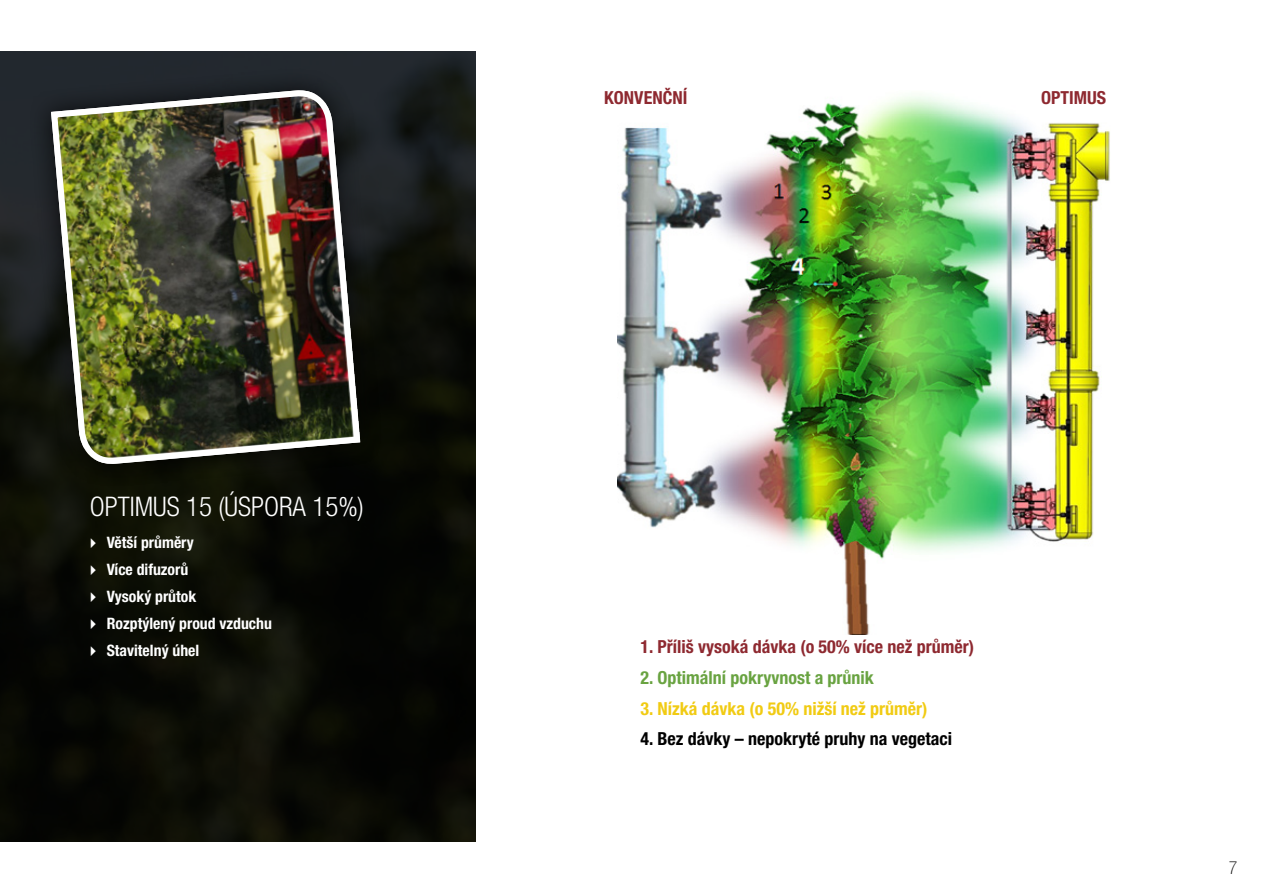
<style>
.page{position:relative;width:1263px;height:893px;background:#fff}
.page>*{position:absolute;margin:0;border:0;box-sizing:border-box;transform-origin:0 0}
.t1{font:300 condensed 27px "Helvetica Neue LT Pro";color:#fff}
.t2{font:700 condensed 18px "Helvetica Neue LT Pro";color:#8e2930}
.t3{font:700 condensed 18px "Helvetica Neue LT Pro";color:#000}
.t4{font:700 condensed 18px "Helvetica Neue LT Pro";color:#f1cb13}
.t5{font:700 condensed 18px "Helvetica Neue LT Pro";color:#69a341}
.t6{font:100 condensed 18px "Helvetica Neue LT Pro";color:#000}
.t7{font:700 condensed 15.75px/27px "Helvetica Neue LT Pro";color:#fff}
</style>
<div class="page">
<svg style="left:0;top:51px;width:476px;height:791px;background:#0c0e08"></svg>
<img style="left:618px;top:96px;width:492px;height:538px">
<div style="left:28px;top:67px;width:355px;height:420px;background:#000;opacity:.75"></div>
<img style="left:48px;top:91px;width:316px;height:372px">
<svg style="left:91px;top:538px;width:5px;height:10px"></svg>
<svg style="left:91px;top:565px;width:5px;height:10px"></svg>
<svg style="left:91px;top:592px;width:5px;height:10px"></svg>
<svg style="left:91px;top:619px;width:5px;height:10px"></svg>
<svg style="left:91px;top:646px;width:5px;height:10px"></svg>
<h1 class="t1" style="left:90px;top:491px;width:276px">OPTIMUS 15 (ÚSPORA 15%)</h1>
<p class="t7" style="left:107px;top:528px;width:167px">Větší průměry<br>Více difuzorů<br>Vysoký průtok<br>Rozptýlený proud vzduchu<br>Stavitelný úhel</p>
<p class="t2" style="left:604px;top:87px;width:84px">KONVENČNÍ</p>
<p class="t2" style="left:1041px;top:87px;width:66px">OPTIMUS</p>
<p class="t2" style="left:640px;top:636px;width:335px">1. Příliš vysoká dávka (o 50% více než průměr)</p>
<p class="t5" style="left:640px;top:667px;width:235px">2. Optimální pokryvnost a průnik</p>
<p class="t4" style="left:640px;top:697px;width:289px">3. Nízká dávka (o 50% nižší než průměr)</p>
<p class="t3" style="left:640px;top:728px;width:313px">4. Bez dávky – nepokryté pruhy na vegetaci</p>
<p class="t6" style="left:1229px;top:857px;width:10px">7</p>
</div>
